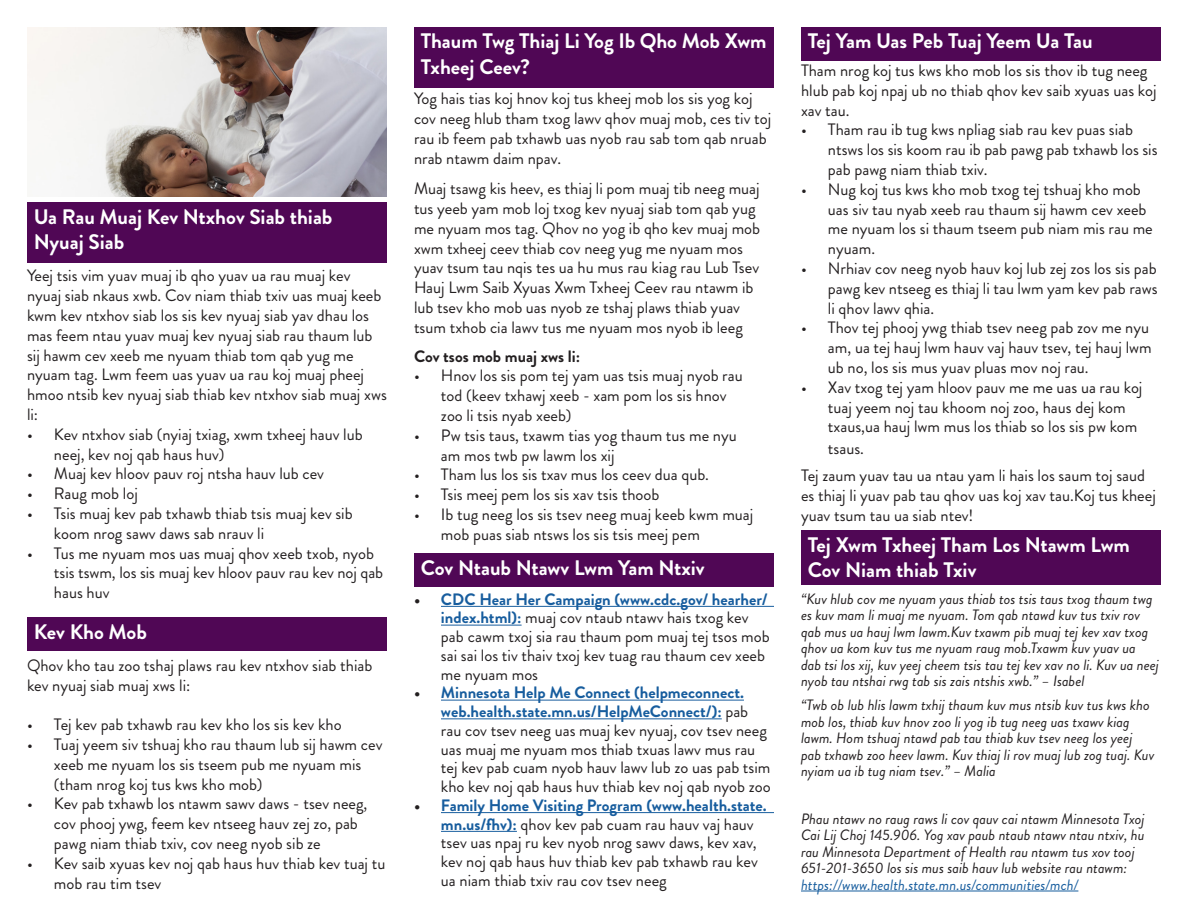
<style>
.page{position:relative;width:1188px;height:918px;background:#fff}
.page>*{position:absolute;margin:0;border:0;box-sizing:border-box;transform-origin:0 0}
.t1{font:700 21px/25.2px "Brandon Grotesque";color:#fff}
.Body_text{font:16.5px/19.8px "Brandon Grotesque";color:#231f20}
.t2{font:700 16.5px "Brandon Grotesque";color:#231f20}
.t3{font:italic 15px/16.5px "Brandon Grotesque";color:#231f20}
.s1{font-weight:700}
.s2{font-weight:700;color:#175d9e}
.s3{color:#175d9e}
</style>
<div class="page">
<img style="left:27px;top:27px;width:360px;height:170px">
<div style="left:27px;top:203px;width:360px;height:60px;background:#500755"></div>
<div style="left:27px;top:618px;width:360px;height:33px;background:#500755"></div>
<div style="left:414px;top:27px;width:360px;height:60px;background:#500755"></div>
<hr style="left:441px;top:606px;width:333px;height:1px;background:#175d9e">
<hr style="left:441px;top:625px;width:81px;height:1px;background:#175d9e">
<hr style="left:441px;top:700px;width:303px;height:1px;background:#175d9e">
<hr style="left:441px;top:718px;width:281px;height:1px;background:#175d9e">
<hr style="left:441px;top:812px;width:333px;height:1px;background:#175d9e">
<hr style="left:441px;top:831px;width:76px;height:1px;background:#175d9e">
<div style="left:414px;top:554px;width:360px;height:33px;background:#500755"></div>
<div style="left:801px;top:27px;width:360px;height:33px;background:#500755"></div>
<hr style="left:801px;top:891px;width:277px;height:1px;background:#175d9e">
<div style="left:801px;top:530px;width:360px;height:55px;background:#500755"></div>
<h2 class="t1" style="left:34px;top:205px;width:300px">Ua Rau Muaj Kev Ntxhov Siab thiab<br>Nyuaj Siab</h2>
<p class="Body_text" style="left:27px;top:266px;width:361px">Yeej tsis vim yuav muaj ib qho yuav ua rau muaj kev nyuaj siab nkaus xwb. Cov niam thiab txiv uas muaj keeb kwm kev ntxhov siab los sis kev nyuaj siab yav dhau los mas feem ntau yuav muaj kev nyuaj siab rau thaum lub sij hawm cev xeeb me nyuam thiab tom qab yug me nyuam tag. Lwm feem uas yuav ua rau koj muaj pheej hmoo ntsib kev nyuaj siab thiab kev ntxhov siab muaj xws li:</p>
<p class="Body_text" style="left:54px;top:425px;width:310px;text-indent:-27px">• Kev ntxhov siab (nyiaj txiag, xwm txheej hauv lub neej, kev noj qab haus huv)</p>
<p class="Body_text" style="left:27px;top:464px;width:299px">• Muaj kev hloov pauv roj ntsha hauv lub cev</p>
<p class="Body_text" style="left:27px;top:484px;width:112px">• Raug mob loj</p>
<p class="Body_text" style="left:54px;top:504px;width:300px;text-indent:-27px">• Tsis muaj kev pab txhawb thiab tsis muaj kev sib koom nrog sawv daws sab nrauv li</p>
<p class="Body_text" style="left:54px;top:543px;width:331px;text-indent:-27px">• Tus me nyuam mos uas muaj qhov xeeb txob, nyob tsis tswm, los sis muaj kev hloov pauv rau kev noj qab haus huv</p>
<h2 class="t1" style="left:34px;top:620px;width:115px">Kev Kho Mob</h2>
<p class="Body_text" style="left:27px;top:656px;width:347px">Qhov kho tau zoo tshaj plaws rau kev ntxhov siab thiab kev nyuaj siab muaj xws li:</p>
<p class="Body_text" style="left:27px;top:715px;width:316px">• Tej kev pab txhawb rau kev kho los sis kev kho</p>
<p class="Body_text" style="left:54px;top:735px;width:330px;text-indent:-27px">• Tuaj yeem siv tshuaj kho rau thaum lub sij hawm cev xeeb me nyuam los sis tseem pub me nyuam mis (tham nrog koj tus kws kho mob)</p>
<p class="Body_text" style="left:54px;top:794px;width:315px;text-indent:-27px">• Kev pab txhawb los ntawm sawv daws - tsev neeg, cov phooj ywg, feem kev ntseeg hauv zej zo, pab pawg niam thiab txiv, cov neeg nyob sib ze</p>
<p class="Body_text" style="left:54px;top:854px;width:333px;text-indent:-27px">• Kev saib xyuas kev noj qab haus huv thiab kev tuaj tu mob rau tim tsev</p>
<h2 class="t1" style="left:421px;top:29px;width:347px">Thaum Twg Thiaj Li Yog Ib Qho Mob Xwm<br>Txheej Ceev?</h2>
<p class="Body_text" style="left:414px;top:89px;width:359px">Yog hais tias koj hnov koj tus kheej mob los sis yog koj cov neeg hlub tham txog lawv qhov muaj mob, ces tiv toj rau ib feem pab txhawb uas nyob rau sab tom qab nruab nrab ntawm daim npav.</p>
<p class="Body_text" style="left:414px;top:179px;width:348px">Muaj tsawg kis heev, es thiaj li pom muaj tib neeg muaj tus yeeb yam mob loj txog kev nyuaj siab tom qab yug me nyuam mos tag. Qhov no yog ib qho kev muaj mob xwm txheej ceev thiab cov neeg yug me nyuam mos yuav tsum tau nqis tes ua hu mus rau kiag rau Lub Tsev Hauj Lwm Saib Xyuas Xwm Txheej Ceev rau ntawm ib lub tsev kho mob uas nyob ze tshaj plaws thiab yuav tsum txhob cia lawv tus me nyuam mos nyob ib leeg</p>
<p class="t2" style="left:414px;top:344px;width:168px">Cov tsos mob muaj xws li:</p>
<p class="Body_text" style="left:441px;top:366px;width:303px;text-indent:-27px">• Hnov los sis pom tej yam uas tsis muaj nyob rau tod (keev txhawj xeeb - xam pom los sis hnov zoo li tsis nyab xeeb)</p>
<p class="Body_text" style="left:441px;top:425px;width:297px;text-indent:-27px">• Pw tsis taus, txawm tias yog thaum tus me nyu am mos twb pw lawm los xij</p>
<p class="Body_text" style="left:414px;top:465px;width:297px">• Tham lus los sis txav mus los ceev dua qub.</p>
<p class="Body_text" style="left:414px;top:485px;width:247px">• Tsis meej pem los sis xav tsis thoob</p>
<p class="Body_text" style="left:441px;top:505px;width:314px;text-indent:-27px">• Ib tug neeg los sis tsev neeg muaj keeb kwm muaj mob puas siab ntsws los sis tsis meej pem</p>
<h2 class="t1" style="left:421px;top:555px;width:285px">Cov Ntaub Ntawv Lwm Yam Ntxiv</h2>
<p class="Body_text" style="left:441px;top:590px;width:330px;line-height:18.8px;text-indent:-27px"><span class="s1">•</span> <span class="s2">CDC Hear Her Campaign (www.cdc.gov/ hearher/ index.html):</span> muaj cov ntaub ntawv hais txog kev pab cawm txoj sia rau thaum pom muaj tej tsos mob sai sai los tiv thaiv txoj kev tuag rau thaum cev xeeb me nyuam mos</p>
<p class="Body_text" style="left:441px;top:684px;width:331px;line-height:18.8px;text-indent:-27px"><span class="s1">•</span> <span class="s2">Minnesota Help Me Connect (helpmeconnect. web.health.state.mn.us/HelpMeConnect/):</span> pab rau cov tsev neeg uas muaj kev nyuaj, cov tsev neeg uas muaj me nyuam mos thiab txuas lawv mus rau tej kev pab cuam nyob hauv lawv lub zo uas pab tsim kho kev noj qab haus huv thiab kev noj qab nyob zoo</p>
<p class="Body_text" style="left:441px;top:796px;width:327px;line-height:18.8px;text-indent:-27px"><span class="s1">•</span> <span class="s2">Family Home Visiting Program (www.health.state. mn.us/fhv):</span> qhov kev pab cuam rau hauv vaj hauv tsev uas npaj ru kev nyob nrog sawv daws, kev xav, kev noj qab haus huv thiab kev pab txhawb rau kev ua niam thiab txiv rau cov tsev neeg</p>
<h2 class="t1" style="left:808px;top:29px;width:286px">Tej Yam Uas Peb Tuaj Yeem Ua Tau</h2>
<p class="Body_text" style="left:801px;top:61px;width:357px">Tham nrog koj tus kws kho mob los sis thov ib tug neeg hlub pab koj npaj ub no thiab qhov kev saib xyuas uas koj xav tau.</p>
<p class="Body_text" style="left:828px;top:120px;width:331px;text-indent:-27px">• Tham rau ib tug kws npliag siab rau kev puas siab ntsws los sis koom rau ib pab pawg pab txhawb los sis pab pawg niam thiab txiv.</p>
<p class="Body_text" style="left:828px;top:180px;width:326px;text-indent:-27px">• Nug koj tus kws kho mob txog tej tshuaj kho mob uas siv tau nyab xeeb rau thaum sij hawm cev xeeb me nyuam los si thaum tseem pub niam mis rau me nyuam.</p>
<p class="Body_text" style="left:828px;top:259px;width:331px;text-align:justify;text-indent:-27px">• Nrhiav cov neeg nyob hauv koj lub zej zos los sis pab pawg kev ntseeg es thiaj li tau lwm yam kev pab raws li qhov lawv qhia.</p>
<p class="Body_text" style="left:828px;top:318px;width:325px;text-indent:-27px">• Thov tej phooj ywg thiab tsev neeg pab zov me nyu am, ua tej hauj lwm hauv vaj hauv tsev, tej hauj lwm ub no, los sis mus yuav pluas mov noj rau.</p>
<p class="Body_text" style="left:828px;top:378px;width:316px;text-indent:-27px">• Xav txog tej yam hloov pauv me me uas ua rau koj tuaj yeem noj tau khoom noj zoo, haus dej kom txaus,ua hauj lwm mus los thiab so los sis pw kom</p>
<p class="Body_text" style="left:828px;top:439px;width:38px">tsaus.</p>
<p class="Body_text" style="left:801px;top:466px;width:356px">Tej zaum yuav tau ua ntau yam li hais los saum toj saud es thiaj li yuav pab tau qhov uas koj xav tau.Koj tus kheej yuav tsum tau ua siab ntev!</p>
<h2 class="t1" style="left:808px;top:532px;width:324px">Tej Xwm Txheej Tham Los Ntawm Lwm<br>Cov Niam thiab Txiv</h2>
<p class="t3" style="left:801px;top:590px;width:360px">“Kuv hlub cov me nyuam yaus thiab tos tsis taus txog thaum twg es kuv mam li muaj me nyuam. Tom qab ntawd kuv tus txiv rov qab mus ua hauj lwm lawm.Kuv txawm pib muaj tej kev xav txog qhov ua kom kuv tus me nyuam raug mob.Txawm kuv yuav ua dab tsi los xij, kuv yeej cheem tsis tau tej kev xav no li. Kuv ua neej nyob tau ntshai rwg tab sis zais ntshis xwb.” – Isabel</p>
<p class="t3" style="left:801px;top:697px;width:355px">“Twb ob lub hlis lawm txhij thaum kuv mus ntsib kuv tus kws kho mob los, thiab kuv hnov zoo li yog ib tug neeg uas txawv kiag lawm. Hom tshuaj ntawd pab tau thiab kuv tsev neeg los yeej pab txhawb zoo heev lawm. Kuv thiaj li rov muaj lub zog tuaj. Kuv nyiam ua ib tug niam tsev.” – Malia</p>
<p class="t3" style="left:801px;top:810px;width:345px">Phau ntawv no raug raws li cov qauv cai ntawm Minnesota Txoj Cai Lij Choj 145.906. Yog xav paub ntaub ntawv ntau ntxiv, hu rau Minnesota Department of Health rau ntawm tus xov tooj 651-201-3650 los sis mus saib hauv lub website rau ntawm: <span class="s3">https://www.health.state.mn.us/communities/mch/</span></p>
</div>
